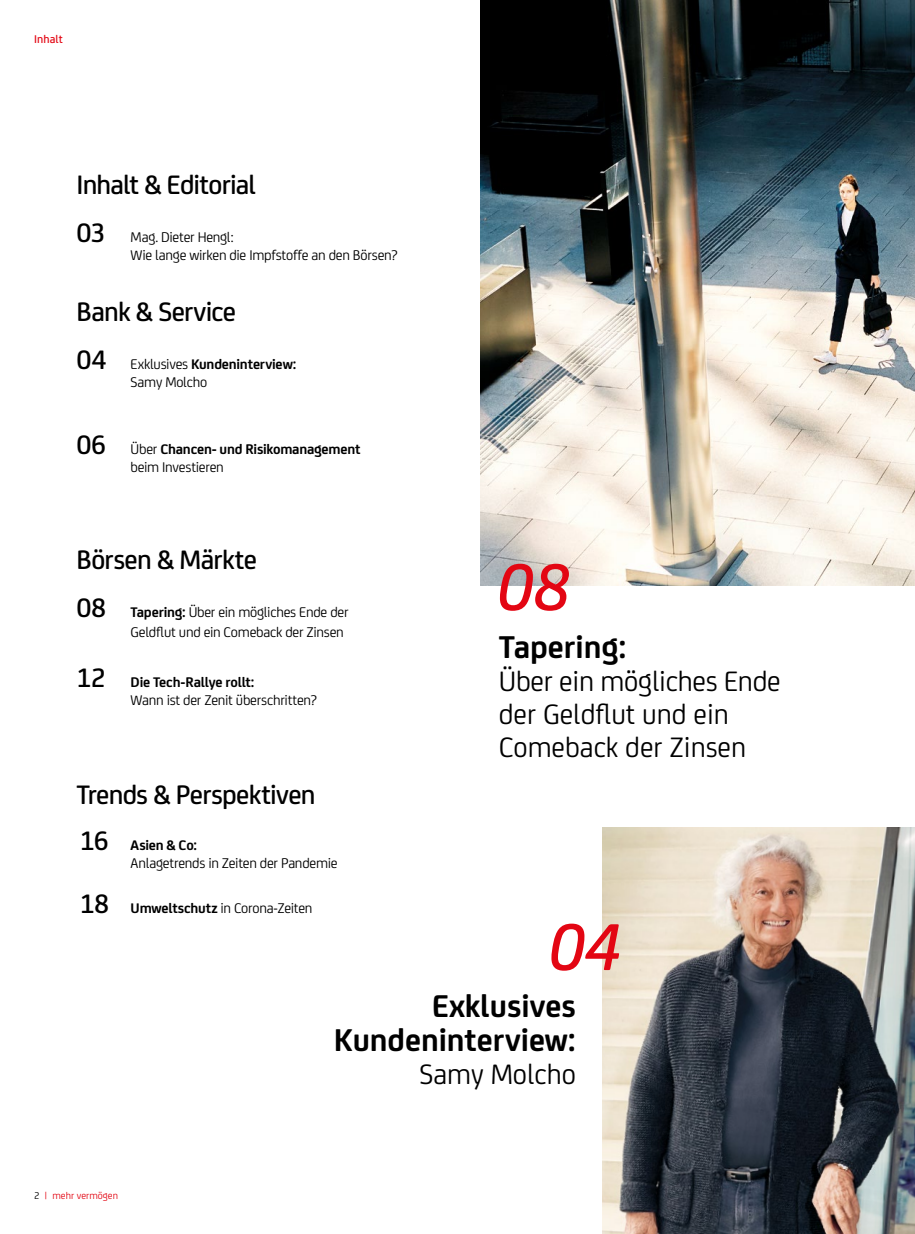
<style>
.page{position:relative;width:915px;height:1234px;background:#fff}
.page>*{position:absolute;margin:0;border:0;box-sizing:border-box;transform-origin:0 0}
.t1{font:italic 500 70.8px "Uni Credit";color:#e30613}
.t2{font:700 33.9px/33.9px "Uni Credit";color:#000;text-align:right}
.t3{font:30px/33px "Uni Credit";color:#000}
.t4{font:500 28.5px "Uni Credit";letter-spacing:-.025em;color:#000}
.t5{font:15px/18px "Uni Credit";letter-spacing:-.02em;color:#000}
.t6{font:700 15px/18px "Uni Credit";letter-spacing:-.015em;color:#000}
.t7{font:500 12px "Uni Credit";letter-spacing:.01em;color:#e30613}
.t8{font:10.5px "Uni Credit";color:#e30613}
.s1{font-weight:500;font-size:28.5px}
.s2{font-weight:700}
.s3{font-weight:400}
.s4{color:#000}
</style>
<div class="page">
<img style="left:480px;top:0;width:434px;height:585px">
<img style="left:602px;top:827px;width:312px;height:406px">
<p class="t7" style="left:34px;top:30px;width:30px">Inhalt</p>
<h3 class="t4" style="left:77px;top:163px;width:181px">Inhalt &amp; Editorial</h3>
<p class="t5" style="left:131px;top:227px;width:268px;text-indent:-54px"><span class="s1">03</span> Mag. Dieter Hengl:<br>Wie lange wirken die Impfstoffe an den Börsen?</p>
<h3 class="t4" style="left:77px;top:291px;width:161px">Bank &amp; Service</h3>
<p class="t5" style="left:131px;top:354px;width:167px;text-indent:-54px"><span class="s1">04</span> Exklusives <span class="s2">Kundeninterview:<br></span>Samy Molcho</p>
<p class="t6" style="left:131px;top:439px;width:231px;text-indent:-54px"><span class="s1">06</span> <span class="s3">Über</span> Chancen- und Risikomanagement <span class="s3">beim Investieren</span></p>
<h3 class="t4" style="left:77px;top:538px;width:182px">Börsen &amp; Märkte</h3>
<p class="t5" style="left:131px;top:601px;width:219px;line-height:19.5px;text-indent:-54px"><span class="s1">08</span> <span class="s2">Tapering:</span> Über ein mögliches Ende der<br>Geldflut und ein Comeback der Zinsen</p>
<p class="t5" style="left:131px;top:671px;width:188px;text-indent:-54px"><span class="s1">12</span> <span class="s2">Die Tech-Rallye rollt:<br></span>Wann ist der Zenit überschritten?</p>
<h3 class="t4" style="left:77px;top:773px;width:240px">Trends &amp; Perspektiven</h3>
<p class="t5" style="left:131px;top:834px;width:208px;text-indent:-51px"><span class="s1">16</span> <span class="s2">Asien &amp; Co:<br></span>Anlagetrends in Zeiten der Pandemie</p>
<p class="t5" style="left:80px;top:898px;width:234px"><span class="s1">18</span> <span class="s2">Umweltschutz</span> in Corona-Zeiten</p>
<h1 class="t1" style="left:497px;top:534px;width:74px">08</h1>
<h2 class="t2" style="left:498px;top:627px;width:129px">Tapering:</h2>
<h3 class="t3" style="left:498px;top:662px;width:283px">Über ein mögliches Ende der Geldflut und ein<br>Comeback der Zinsen</h3>
<h1 class="t1" style="left:549px;top:894px;width:74px">04</h1>
<h2 class="t2" style="left:334px;top:986px;width:243px">Exklusives<br>Kundeninterview:</h2>
<h3 class="t3" style="left:419px;top:1055px;width:158px">Samy Molcho</h3>
<p class="t8" style="left:34px;top:1187px;width:85px"><span class="s4">2</span> | mehr vermögen</p>
</div>
